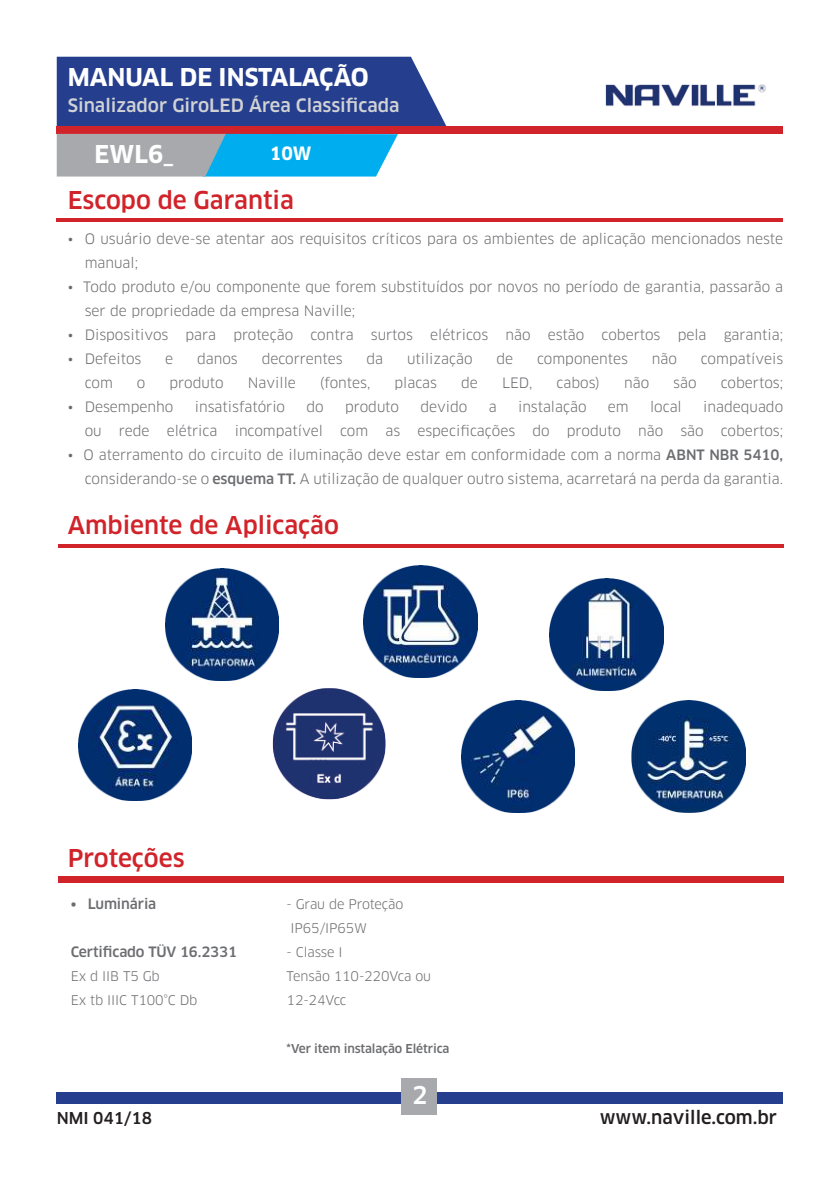
<style>
.page{position:relative;width:840px;height:1191px;background:#fff}
.page>*{position:absolute;margin:0;border:0;box-sizing:border-box;transform-origin:0 0}
.t1{font:500 24px "Clan OT";color:#d1232a}
.t2{font:700 24px "Clan OT";color:#fff}
.t3{font:500 24px "Clan OT";color:#fff}
.t4{font:500 18px "Clan OT";color:#d1d2d4}
.t5{font:500 18px "Clan OT";color:#231f20}
.t6{font:700 18px "Clan OT";color:#fff}
.t7{font:500 16px "Clan OT";color:#231f20}
.t8{font:14px/24px "Clan OT";color:#6c6d70}
.t9{font:500 14px "Clan OT";letter-spacing:-.01em;color:#6c6d70}
.t10{font:13px/24px "Clan OT";letter-spacing:-.01em;color:#6c6d70}
.t11{font:500 12px "Clan OT";letter-spacing:-.01em;color:#6c6d70}
.s1{font-weight:500}
</style>
<div class="page">
<div style="left:57px;top:1091px;width:725px;height:12px;background:#253f8e"></div>
<div style="left:401px;top:1078px;width:36px;height:37px;background:#a8a9ad"></div>
<div style="left:57px;top:126px;width:725px;height:8px;background:#d1232a"></div>
<svg style="left:57px;top:57px;width:390px;height:119px;background:#4f6da3"></svg>
<img style="left:605px;top:84px;width:161px;height:23px">
<img style="left:165px;top:568px;width:113px;height:112px">
<img style="left:363px;top:566px;width:114px;height:111px">
<img style="left:549px;top:578px;width:114px;height:112px">
<img style="left:78px;top:689px;width:113px;height:112px">
<img style="left:272px;top:688px;width:113px;height:111px">
<img style="left:461px;top:700px;width:113px;height:112px">
<img style="left:631px;top:700px;width:114px;height:112px">
<hr style="left:57px;top:218px;width:725px;height:4px;background:#d1232a">
<hr style="left:58px;top:544px;width:724px;height:3px;background:#d1232a">
<div style="left:58px;top:877px;width:724px;height:6px;background:#d1232a"></div>
<h1 class="t2" style="left:68px;top:63px;width:302px">MANUAL DE INSTALAÇÃO</h1>
<p class="t4" style="left:68px;top:95px;width:333px">Sinalizador GiroLED Área Classificada</p>
<h1 class="t2" style="left:95px;top:140px;width:80px">EWL6_</h1>
<p class="t6" style="left:270px;top:143px;width:43px">10W</p>
<h1 class="t1" style="left:68px;top:186px;width:228px">Escopo de Garantia</h1>
<p class="t8" style="left:85px;top:227px;width:699px;text-indent:-17px">• O usuário deve-se atentar aos requisitos críticos para os ambientes de aplicação mencionados neste manual;</p>
<p class="t8" style="left:85px;top:275px;width:699px;text-indent:-17px">• Todo produto e/ou componente que forem substituídos por novos no período de garantia, passarão a ser de propriedade da empresa Naville;</p>
<p class="t8" style="left:68px;top:323px;width:716px">• Dispositivos para proteção contra surtos elétricos não estão cobertos pela garantia;</p>
<p class="t8" style="left:68px;top:347px;width:75px">• Defeitos</p>
<p class="t8" style="left:165px;top:347px;width:10px">e</p>
<p class="t8" style="left:197px;top:347px;width:42px">danos</p>
<p class="t8" style="left:261px;top:347px;width:82px">decorrentes</p>
<p class="t8" style="left:366px;top:347px;width:18px">da</p>
<p class="t8" style="left:407px;top:347px;width:67px">utilização</p>
<p class="t8" style="left:496px;top:347px;width:18px">de</p>
<p class="t8" style="left:537px;top:347px;width:92px">componentes</p>
<p class="t8" style="left:651px;top:347px;width:27px">não</p>
<p class="t8" style="left:700px;top:347px;width:84px">compatíveis</p>
<p class="t8" style="left:85px;top:371px;width:30px">com</p>
<p class="t8" style="left:137px;top:371px;width:10px">o</p>
<p class="t8" style="left:169px;top:371px;width:55px">produto</p>
<p class="t8" style="left:247px;top:371px;width:50px">Naville</p>
<p class="t8" style="left:320px;top:371px;width:52px">(fontes,</p>
<p class="t8" style="left:394px;top:371px;width:44px">placas</p>
<p class="t8" style="left:461px;top:371px;width:18px">de</p>
<p class="t8" style="left:502px;top:371px;width:32px">LED,</p>
<p class="t8" style="left:556px;top:371px;width:45px">cabos)</p>
<p class="t8" style="left:623px;top:371px;width:27px">não</p>
<p class="t8" style="left:673px;top:371px;width:25px">são</p>
<p class="t8" style="left:720px;top:371px;width:64px">cobertos;</p>
<p class="t8" style="left:68px;top:395px;width:107px">• Desempenho</p>
<p class="t8" style="left:195px;top:395px;width:92px">insatisfatório</p>
<p class="t8" style="left:306px;top:395px;width:19px">do</p>
<p class="t8" style="left:345px;top:395px;width:55px">produto</p>
<p class="t8" style="left:420px;top:395px;width:48px">devido</p>
<p class="t8" style="left:488px;top:395px;width:9px">a</p>
<p class="t8" style="left:517px;top:395px;width:70px">instalação</p>
<p class="t8" style="left:607px;top:395px;width:22px">em</p>
<p class="t8" style="left:649px;top:395px;width:33px">local</p>
<p class="t8" style="left:85px;top:395px;width:699px;text-align:right">inadequado<br>ou rede elétrica incompatível com as especificações do produto não são cobertos;</p>
<p class="t8" style="left:68px;top:443px;width:716px;text-align:right">• O aterramento do circuito de iluminação deve estar em conformidade com a norma <span class="s1">ABNT NBR 5410, </span>considerando-se o <span class="s1">esquema TT.</span> A utilização de qualquer outro sistema, acarretará na perda da garantia.</p>
<h1 class="t1" style="left:68px;top:511px;width:272px">Ambiente de Aplicação</h1>
<h1 class="t1" style="left:68px;top:844px;width:118px">Proteções</h1>
<p class="t9" style="left:71px;top:895px;width:87px">• Luminária</p>
<p class="t9" style="left:71px;top:943px;width:168px">Certificado TÜV 16.2331</p>
<p class="t10" style="left:71px;top:964px;width:128px">Ex d IIB T5 Gb<br>Ex tb IIIC T100°C Db</p>
<p class="t7" style="left:57px;top:1108px;width:97px">NMI 041/18</p>
<p class="t10" style="left:290px;top:892px;width:114px;text-indent:-4px">- Grau de Proteção<br>IP65/IP65W</p>
<p class="t10" style="left:286px;top:940px;width:146px">- Classe I<br>Tensão 110-220Vca ou<br>12-24Vcc</p>
<p class="t11" style="left:286px;top:1041px;width:164px">*Ver item instalação Elétrica</p>
<h1 class="t3" style="left:412px;top:1081px;width:17px">2</h1>
<p class="t5" style="left:599px;top:1107px;width:179px">www.naville.com.br</p>
</div>
